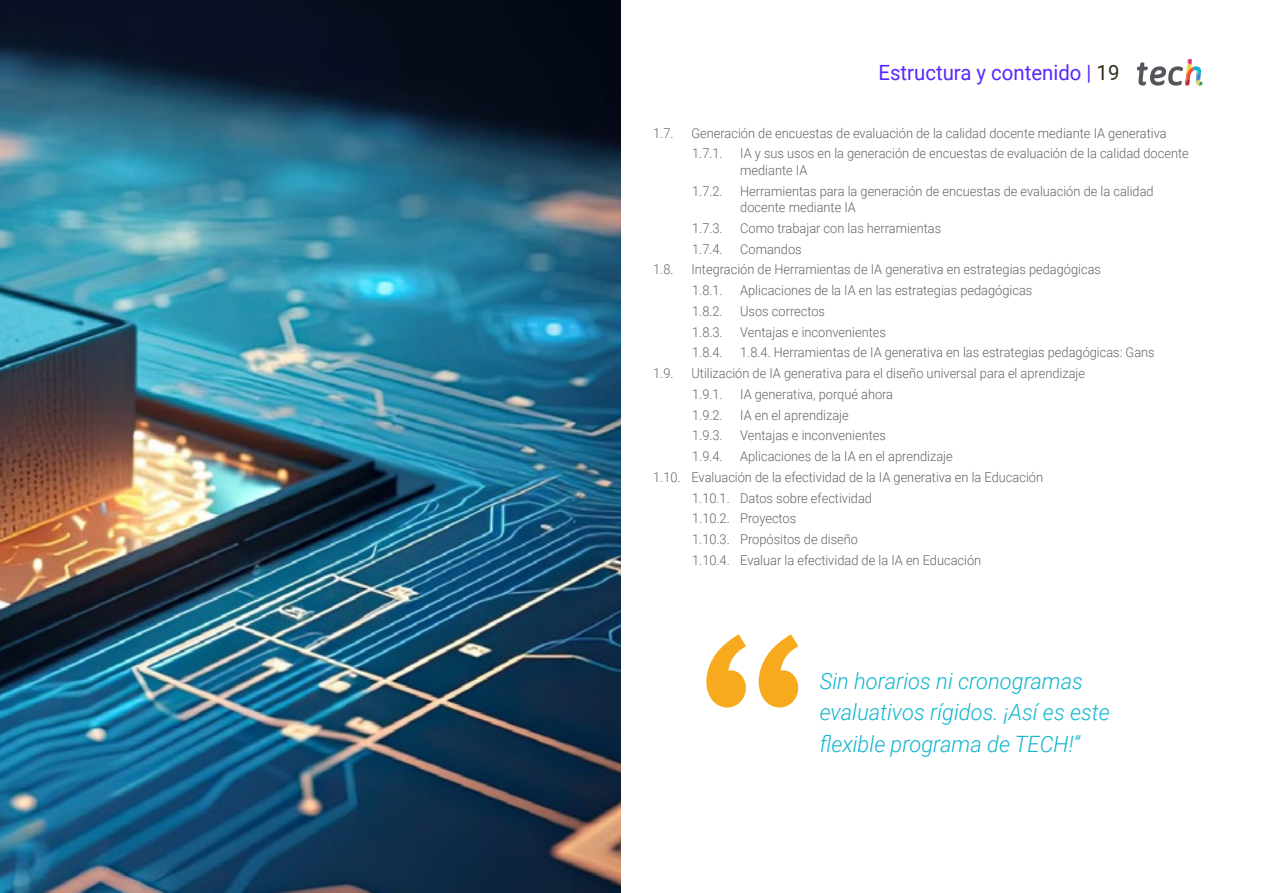
<style>
.page{position:relative;width:1263px;height:893px;background:#fff}
.page>*{position:absolute;margin:0;border:0;box-sizing:border-box;transform-origin:0 0}
.t1{font:italic 300 22.5px/31.5px "Roboto";color:#0fb6cf}
.t2{font:21px "Roboto";color:#5927ff}
.t3{font:300 13.5px/20.7px "Roboto";color:#61646a;scale:.95 1}
.s1{color:#312e20}
</style>
<div class="page">
<img style="left:0;top:0;width:621px;height:893px">
<svg style="left:706px;top:634px;width:92px;height:73px"></svg>
<svg style="left:1137px;top:59px;width:65px;height:27px"></svg>
<h2 class="t2" style="left:878px;top:57px;width:242px">Estructura y contenido | <span class="s1">19</span></h2>
<p class="t3" style="left:653px;top:122px;width:23px">1.7.</p>
<p class="t3" style="left:691px;top:122px;width:502px">Generación de encuestas de evaluación de la calidad docente mediante IA generativa<br>1.7.1.</p>
<p class="t3" style="left:740px;top:145px;width:474px;line-height:16.5px">IA y sus usos en la generación de encuestas de evaluación de la calidad docente mediante IA</p>
<p class="t3" style="left:692px;top:180px;width:34px">1.7.2.</p>
<p class="t3" style="left:740px;top:182px;width:437px;line-height:16.5px">Herramientas para la generación de encuestas de evaluación de la calidad docente mediante IA</p>
<p class="t3" style="left:692px;top:217px;width:34px">1.7.3.</p>
<p class="t3" style="left:740px;top:217px;width:213px">Como trabajar con las herramientas</p>
<p class="t3" style="left:692px;top:238px;width:34px">1.7.4.</p>
<p class="t3" style="left:740px;top:238px;width:66px">Comandos</p>
<p class="t3" style="left:653px;top:259px;width:23px">1.8.</p>
<p class="t3" style="left:691px;top:259px;width:433px">Integración de Herramientas de IA generativa en estrategias pedagógicas<br>1.8.1.</p>
<p class="t3" style="left:740px;top:280px;width:309px">Aplicaciones de la IA en las estrategias pedagógicas</p>
<p class="t3" style="left:692px;top:300px;width:34px">1.8.2.</p>
<p class="t3" style="left:740px;top:300px;width:91px">Usos correctos</p>
<p class="t3" style="left:692px;top:321px;width:34px">1.8.3.</p>
<p class="t3" style="left:740px;top:321px;width:155px">Ventajas e inconvenientes</p>
<p class="t3" style="left:692px;top:342px;width:34px">1.8.4.</p>
<p class="t3" style="left:740px;top:342px;width:438px">1.8.4. Herramientas de IA generativa en las estrategias pedagógicas: Gans</p>
<p class="t3" style="left:653px;top:363px;width:23px">1.9.</p>
<p class="t3" style="left:691px;top:363px;width:416px">Utilización de IA generativa para el diseño universal para el aprendizaje<br>1.9.1.</p>
<p class="t3" style="left:740px;top:383px;width:163px">IA generativa, porqué ahora</p>
<p class="t3" style="left:692px;top:404px;width:34px">1.9.2.</p>
<p class="t3" style="left:740px;top:404px;width:116px">IA en el aprendizaje</p>
<p class="t3" style="left:692px;top:425px;width:34px">1.9.3.</p>
<p class="t3" style="left:740px;top:425px;width:155px">Ventajas e inconvenientes</p>
<p class="t3" style="left:692px;top:446px;width:34px">1.9.4.</p>
<p class="t3" style="left:740px;top:446px;width:225px">Aplicaciones de la IA en el aprendizaje</p>
<p class="t3" style="left:653px;top:466px;width:412px">1.10. Evaluación de la efectividad de la IA generativa en la Educación</p>
<p class="t3" style="left:692px;top:487px;width:191px">1.10.1. Datos sobre efectividad</p>
<p class="t3" style="left:692px;top:508px;width:111px">1.10.2. Proyectos</p>
<p class="t3" style="left:692px;top:529px;width:176px">1.10.3. Propósitos de diseño</p>
<p class="t3" style="left:692px;top:549px;width:306px">1.10.4. Evaluar la efectividad de la IA en Educación</p>
<h1 class="t1" style="left:820px;top:664px;width:292px">Sin horarios ni cronogramas evaluativos rígidos. ¡Así es este flexible programa de TECH!”</h1>
</div>
